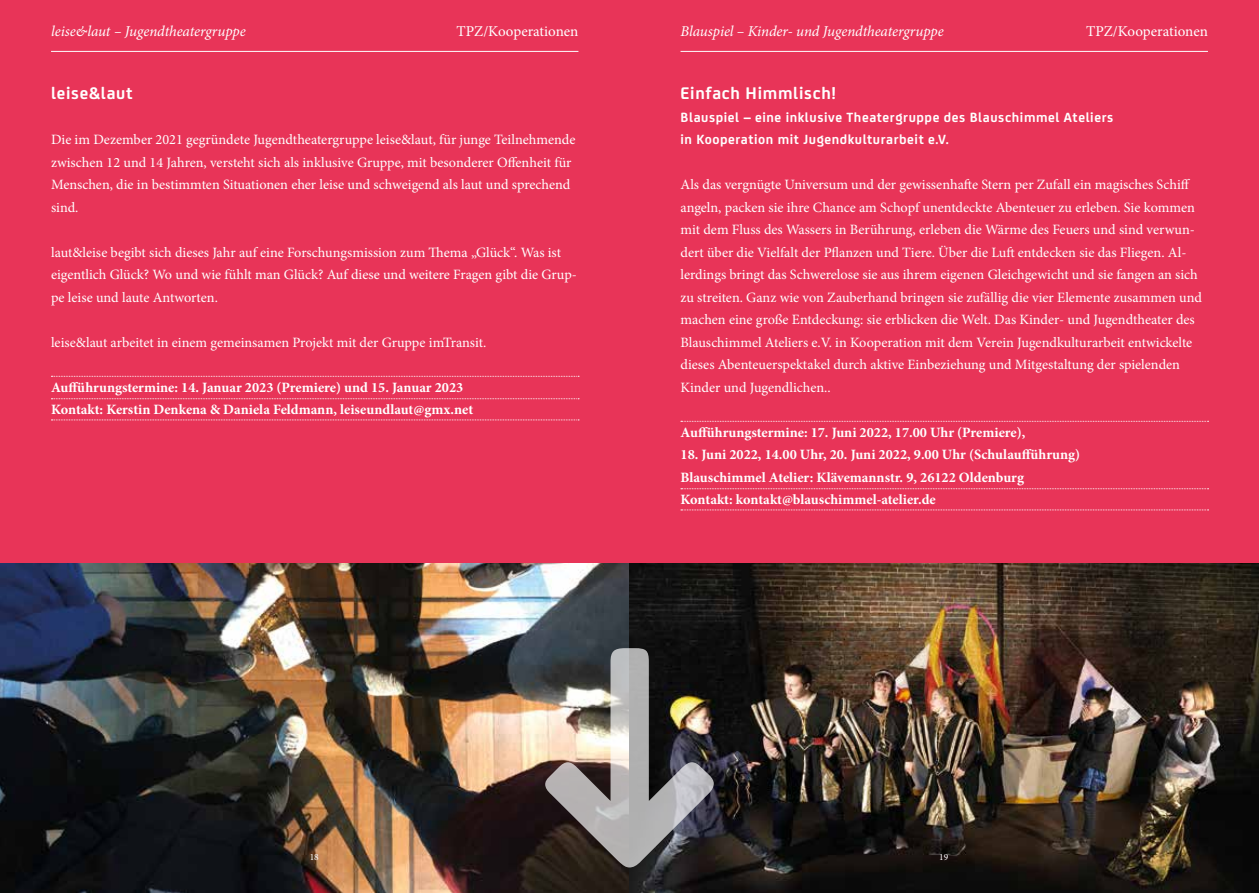
<style>
.page{position:relative;width:1259px;height:893px;background:#e83458}
.page>*{position:absolute;margin:0;border:0;box-sizing:border-box;transform-origin:0 0}
.t1{font:700 18px "FS Joey";letter-spacing:.04em;color:#fff}
.t2{font:italic 15px "Minion Pro";letter-spacing:-.005em;color:#fff}
.t3{font:15px "Minion Pro";color:#fff}
.t4{font:14.25px/22.5px "Minion Pro";color:#fff}
.t5{font:700 14.25px/22.5px "Minion Pro";color:#fff}
.t6{font:700 14.25px/22.5px "FS Joey";letter-spacing:.04em;color:#fff}
.t7{font:9.45px "Minion Pro";color:#fff}
</style>
<div class="page">
<img style="left:0;top:563px;width:1259px;height:330px">
<hr style="left:51px;top:51px;width:527px;height:1px;background:#fff">
<hr style="left:680px;top:51px;width:528px;height:1px;background:#fff">
<svg style="left:51px;top:376px;width:528px;height:1px"></svg>
<svg style="left:51px;top:398px;width:528px;height:1px"></svg>
<svg style="left:51px;top:420px;width:528px;height:1px"></svg>
<svg style="left:681px;top:421px;width:527px;height:1px"></svg>
<svg style="left:681px;top:488px;width:527px;height:1px"></svg>
<svg style="left:681px;top:510px;width:527px;height:1px"></svg>
<img style="left:545px;top:648px;width:169px;height:219px">
<p class="t2" style="left:51px;top:21px;width:196px">leise&amp;laut – Jugendtheatergruppe</p>
<p class="t3" style="left:456px;top:22px;width:123px">TPZ/Kooperationen</p>
<p class="t2" style="left:680px;top:21px;width:265px">Blauspiel – Kinder- und Jugendtheatergruppe</p>
<p class="t3" style="left:1086px;top:22px;width:123px">TPZ/Kooperationen</p>
<p class="t1" style="left:51px;top:80px;width:83px">leise&amp;laut</p>
<p class="t4" style="left:51px;top:128px;width:526px">Die im Dezember 2021 gegründete Jugendtheatergruppe leise&amp;laut, für junge Teilnehmende zwischen 12 und 14 Jahren, versteht sich als inklusive Gruppe, mit besonderer Offenheit für Menschen, die in bestimmten Situationen eher leise und schweigend als laut und sprechend sind.</p>
<p class="t4" style="left:51px;top:241px;width:527px">laut&amp;leise begibt sich dieses Jahr auf eine Forschungsmission zum Thema „Glück“. Was ist eigentlich Glück? Wo und wie fühlt man Glück? Auf diese und weitere Fragen gibt die Grup&shy;pe leise und laute Antworten.</p>
<p class="t4" style="left:51px;top:331px;width:437px">leise&amp;laut arbeitet in einem gemeinsamen Projekt mit der Gruppe imTransit.</p>
<p class="t5" style="left:51px;top:376px;width:424px">Aufführungstermine: 14. Januar 2023 (Premiere) und 15. Januar 2023<br>Kontakt: Kerstin Denkena &amp; Daniela Feldmann, leiseundlaut@gmx.net</p>
<p class="t1" style="left:680px;top:80px;width:156px">Einfach Himmlisch!</p>
<p class="t6" style="left:680px;top:105px;width:434px">Blauspiel – eine inklusive Theatergruppe des Blauschimmel Ateliers in Kooperation mit Jugendkulturarbeit e.V.</p>
<p class="t4" style="left:680px;top:173px;width:523px">Als das vergnügte Universum und der gewissenhafte Stern per Zufall ein magisches Schiff angeln, packen sie ihre Chance am Schopf unentdeckte Abenteuer zu erleben. Sie kommen mit dem Fluss des Wassers in Berührung, erleben die Wärme des Feuers und sind verwun&shy;dert über die Vielfalt der Pflanzen und Tiere. Über die Luft entdecken sie das Fliegen. Al&shy;lerdings bringt das Schwerelose sie aus ihrem eigenen Gleichgewicht und sie fangen an sich zu streiten. Ganz wie von Zauberhand bringen sie zufällig die vier Elemente zusammen und machen eine große Entdeckung: sie erblicken die Welt. Das Kinder- und Jugendtheater des Blauschimmel Ateliers e.V. in Kooperation mit dem Verein Jugendkulturarbeit entwickelte dieses Abenteuerspektakel durch aktive Einbeziehung und Mitgestaltung der spielenden Kinder und Jugendlichen..</p>
<p class="t5" style="left:680px;top:421px;width:346px">Aufführungstermine: 17. Juni 2022, 17.00 Uhr (Premiere),</p>
<p class="t5" style="left:680px;top:443px;width:401px">18. Juni 2022, 14.00 Uhr, 20. Juni 2022, 9.00 Uhr (Schulaufführung)<br>Blauschimmel Atelier: Klävemannstr. 9, 26122 Oldenburg<br>Kontakt: kontakt@blauschimmel-atelier.de</p>
<p class="t7" style="left:310px;top:851px;width:11px">18</p>
<p class="t7" style="left:939px;top:851px;width:11px">19</p>
</div>
